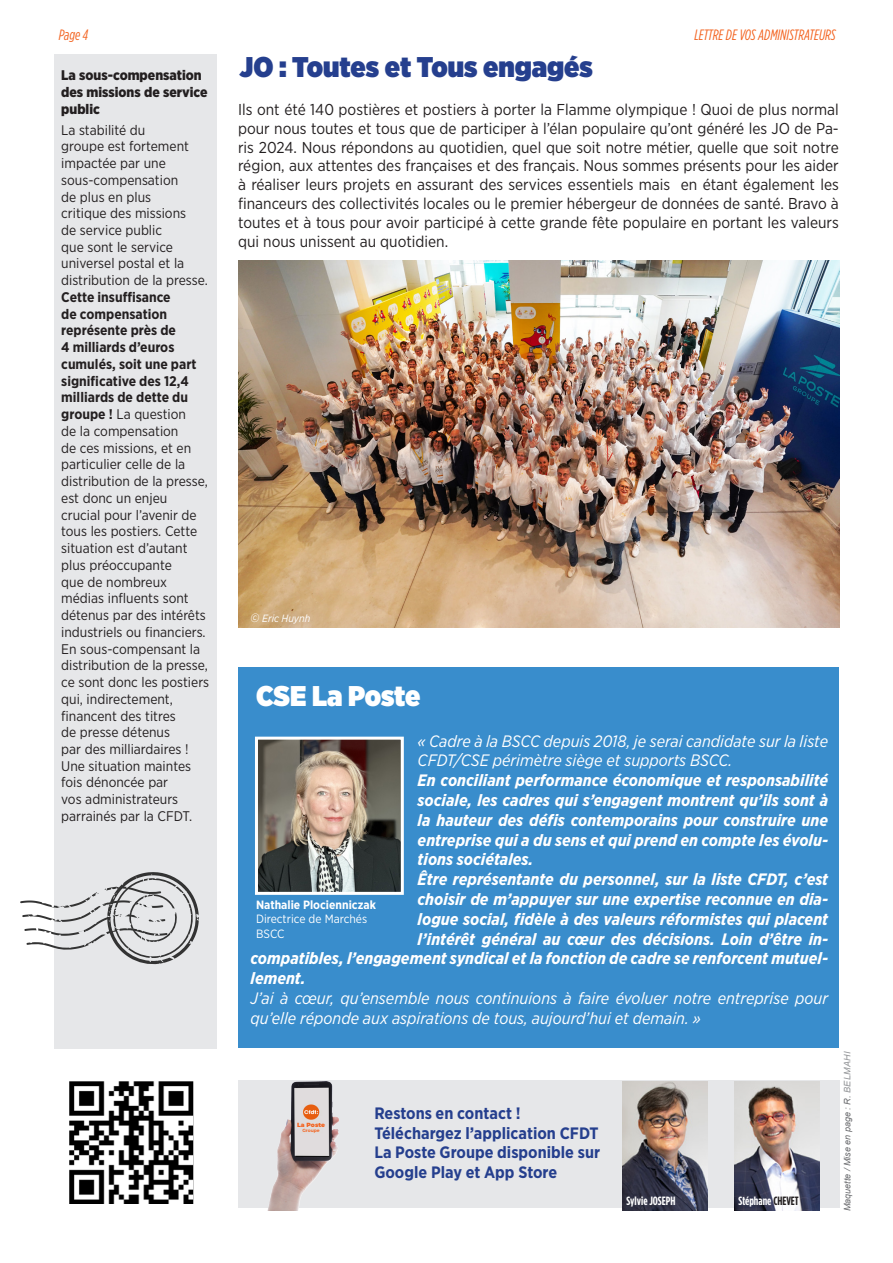
<style>
.page{position:relative;width:893px;height:1263px;background:#fff}
.page>*{position:absolute;margin:0;border:0;box-sizing:border-box;transform-origin:0 0}
.t1{font:900 28.5px "Gotham Narrow";color:#253f8e}
.t2{font:900 28.5px "Gotham Narrow";letter-spacing:-.005em;color:#fff}
.t3{font:italic 700 16.5px/19.8px "Gotham Narrow";color:#fff;text-align:justify}
.t4{font:italic 16.5px/19.8px "Gotham Narrow";color:#fff}
.t5{font:700 16.5px/19.8px "Gotham Narrow";color:#253f8e;text-align:justify}
.t6{font:15.75px/18.9px "Gotham Narrow";color:#231f20;text-align:justify}
.t7{font:italic 15px "Gotham Condensed";color:#f36421}
.t8{font:13.95px/16.8px "Gotham Narrow";color:#231f20}
.t9{font:900 13.95px/16.8px "Gotham Narrow";color:#231f20}
.t10{font:700 12px "Gotham Condensed";color:#fff}
.t11{font:12px "Gotham Narrow";color:#fff}
.t12{font:700 12px "Gotham Narrow";color:#fff}
.t13{font:italic 10.5px "Gotham Narrow";color:#fff}
.t14{font:italic 9px "Arial";color:#6c6d70}
.t15{font:900 6px "Montserrat";color:#f36421}
.t16{font:700 4.5px "Montserrat";color:#f36421}
.s1{font-weight:700}
.s2{font-size:12px}
.s3{color:#231f20}
.s4{color:#939598}
</style>
<div class="page">
<img style="left:238px;top:260px;width:601px;height:367px">
<div style="left:238px;top:1081px;width:601px;height:127px;background:#e6e7e9"></div>
<img style="left:622px;top:1082px;width:85px;height:128px">
<img style="left:734px;top:1082px;width:85px;height:128px">
<img style="left:70px;top:1082px;width:123px;height:122px">
<img style="left:268px;top:1082px;width:70px;height:128px">
<div style="left:299px;top:1120px;width:22px;height:11px;background:#dfdcdc"></div>
<div style="left:54px;top:54px;width:163px;height:994px;background:#e6e7e9"></div>
<div style="left:238px;top:668px;width:601px;height:380px;background:#398dcc"></div>
<img style="left:259px;top:741px;width:141px;height:150px">
<div style="left:255px;top:737px;width:149px;height:158px;border:3px solid #fff"></div>
<svg style="left:20px;top:872px;width:179px;height:93px"></svg>
<p class="t7" style="left:59px;top:26px;width:31px">Page 4</p>
<p class="t7" style="left:694px;top:26px;width:143px">LETTRE DE VOS ADMINISTRATEURS</p>
<p class="t1" style="left:239px;top:47px;width:355px">JO : Toutes et Tous engagés</p>
<p class="t6" style="left:238px;top:99px;width:602px">Ils ont été 140 postières et postiers à porter la Flamme olympique ! Quoi de plus normal pour nous toutes et tous que de participer à l’élan populaire qu’ont généré les JO de Pa&shy;ris 2024. Nous répondons au quotidien, quel que soit notre métier, quelle que soit notre région, aux attentes des françaises et des français. Nous sommes présents pour les aider à réaliser leurs projets en assurant des services essentiels mais en étant également les financeurs des collectivités locales ou le premier hébergeur de données de santé. Bravo à toutes et à tous pour avoir participé à cette grande fête populaire en portant les valeurs qui nous unissent au quotidien.</p>
<p class="t9" style="left:61px;top:67px;width:148px">La sous-compensation des missions de service public</p>
<p class="t8" style="left:61px;top:121px;width:149px">La stabilité du<br>groupe est fortement impactée par une sous-compensation<br>de plus en plus<br>critique des missions<br>de service public<br>que sont le service universel postal et la distribution de la presse.<br><span class="s1">Cette insuffisance<br>de compensation représente près de<br>4 milliards d’euros cumulés, soit une part significative des 12,4 milliards de dette du groupe !</span> La question<br>de la compensation<br>de ces missions, et en particulier celle de la distribution de la presse, est donc un enjeu crucial pour l’avenir de tous les postiers. Cette situation est d’autant plus préoccupante<br>que de nombreux médias influents sont détenus par des intérêts industriels ou financiers.<br>En sous-compensant la distribution de la presse, ce sont donc les postiers qui, indirectement, financent des titres<br>de presse détenus<br>par des milliardaires !<br>Une situation maintes fois dénoncée par<br>vos administrateurs parrainés par la CFDT.</p>
<p class="t13" style="left:251px;top:612px;width:61px"><span class="s2">©</span> Eric Huynh</p>
<p class="t2" style="left:256px;top:676px;width:166px">CSE La Poste</p>
<p class="t4" style="left:418px;top:731px;width:412px">« Cadre à la BSCC depuis 2018, je serai candidate sur la liste<br>CFDT/CSE périmètre siège et supports BSCC.</p>
<p class="t3" style="left:418px;top:770px;width:412px">En conciliant performance économique et responsabilité sociale, les cadres qui s’engagent montrent qu’ils sont à la hauteur des défis contemporains pour construire une entreprise qui a du sens et qui prend en compte les évolu&shy;tions sociétales.</p>
<p class="t3" style="left:418px;top:869px;width:412px">Être représentante du personnel, sur la liste CFDT, c’est</p>
<p class="t3" style="left:418px;top:889px;width:412px">choisir de m’appuyer sur une expertise reconnue en dia-</p>
<p class="t3" style="left:418px;top:909px;width:412px">logue social, fidèle à des valeurs réformistes qui placent</p>
<p class="t3" style="left:418px;top:929px;width:412px">l’intérêt général au cœur des décisions. Loin d’être in-</p>
<p class="t3" style="left:251px;top:949px;width:579px">compatibles, l’engagement syndical et la fonction de cadre se renforcent mutuel-</p>
<p class="t3" style="left:251px;top:968px;width:57px">lement.</p>
<p class="t4" style="left:251px;top:988px;width:579px">J’ai à cœur, qu’ensemble nous continuions à faire évoluer notre entreprise pour qu’elle réponde aux aspirations de tous, aujourd’hui et demain. »</p>
<p class="t12" style="left:256px;top:897px;width:121px">Nathalie Plocienniczak</p>
<p class="t11" style="left:256px;top:912px;width:113px">Directrice de Marchés</p>
<p class="t11" style="left:256px;top:926px;width:30px">BSCC</p>
<p class="t15" style="left:297px;top:1120px;width:29px">La Poste</p>
<p class="t16" style="left:302px;top:1127px;width:19px">Groupe</p>
<p class="t5" style="left:374px;top:1103px;width:148px">Restons en contact !</p>
<p class="t5" style="left:374px;top:1123px;width:227px">Téléchargez l’application CFDT La Poste Groupe disponible sur Google Play et App Store</p>
<p class="t10" style="left:626px;top:1193px;width:51px">Sylvie JOSEPH</p>
<p class="t10" style="left:738px;top:1193px;width:62px">Stéphane <span class="s3">CHEVET</span></p>
<p class="t14" style="left:842px;top:1211px;width:161px;rotate:-90deg">Maquette / Mise en page : R. <span class="s4">BELMAHI</span></p>
</div>
